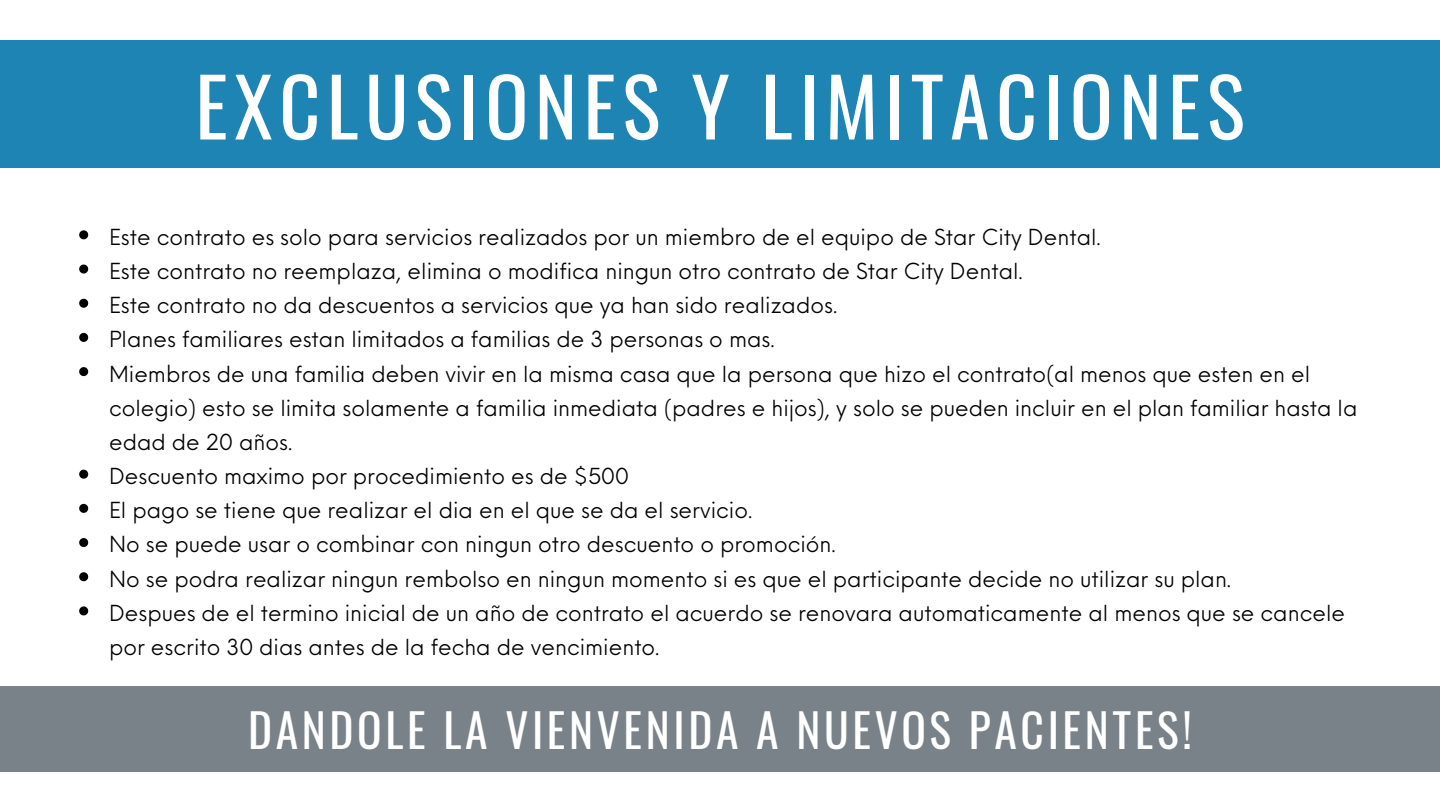
<style>
.page{position:relative;width:1440px;height:810px;background:#fff}
.page>*{position:absolute;margin:0;border:0;box-sizing:border-box;transform-origin:0 0}
.t1{font:80px "Oswald";letter-spacing:.08em;color:#fff}
.t2{font:45.6px "Oswald";letter-spacing:.08em;color:#fff}
.t3{font:21.6px/34.2px "Neue Einstellung";color:#000}
</style>
<div class="page">
<div style="left:0;top:40px;width:1440px;height:128px;background:#1e84b3"></div>
<svg style="left:79px;top:230px;width:9px;height:9px"></svg>
<svg style="left:79px;top:265px;width:9px;height:9px"></svg>
<svg style="left:79px;top:299px;width:9px;height:9px"></svg>
<svg style="left:79px;top:333px;width:9px;height:9px"></svg>
<svg style="left:79px;top:367px;width:9px;height:9px"></svg>
<svg style="left:79px;top:470px;width:9px;height:9px"></svg>
<svg style="left:79px;top:504px;width:9px;height:9px"></svg>
<svg style="left:79px;top:538px;width:9px;height:9px"></svg>
<svg style="left:79px;top:572px;width:9px;height:9px"></svg>
<svg style="left:79px;top:606px;width:9px;height:9px"></svg>
<div style="left:0;top:686px;width:1440px;height:86px;background:#798288"></div>
<p class="t1" style="left:195px;top:44px;width:1051px">EXCLUSIONES Y LIMITACIONES</p>
<p class="t3" style="left:109px;top:218px;width:993px">Este contrato es solo para servicios realizados por un miembro de el equipo de Star City Dental.</p>
<p class="t3" style="left:109px;top:252px;width:915px">Este contrato no reemplaza, elimina o modifica ningun otro contrato de Star City Dental.</p>
<p class="t3" style="left:109px;top:286px;width:730px">Este contrato no da descuentos a servicios que ya han sido realizados.</p>
<p class="t3" style="left:109px;top:320px;width:667px">Planes familiares estan limitados a familias de 3 personas o mas.</p>
<p class="t3" style="left:109px;top:354px;width:1250px">Miembros de una familia deben vivir en la misma casa que la persona que hizo el contrato(al menos que esten en el colegio) esto se limita solamente a familia inmediata (padres e hijos), y solo se pueden incluir en el plan familiar hasta la edad de 20 años.</p>
<p class="t3" style="left:109px;top:457px;width:521px">Descuento maximo por procedimiento es de $500</p>
<p class="t3" style="left:109px;top:491px;width:645px">El pago se tiene que realizar el dia en el que se da el servicio.</p>
<p class="t3" style="left:109px;top:525px;width:728px">No se puede usar o combinar con ningun otro descuento o promoción.</p>
<p class="t3" style="left:109px;top:559px;width:1124px">No se podra realizar ningun rembolso en ningun momento si es que el participante decide no utilizar su plan.</p>
<p class="t3" style="left:109px;top:594px;width:1238px">Despues de el termino inicial de un año de contrato el acuerdo se renovara automaticamente al menos que se cancele por escrito 30 dias antes de la fecha de vencimiento.</p>
<p class="t2" style="left:248px;top:695px;width:945px">DANDOLE LA VIENVENIDA A NUEVOS PACIENTES!</p>
</div>
